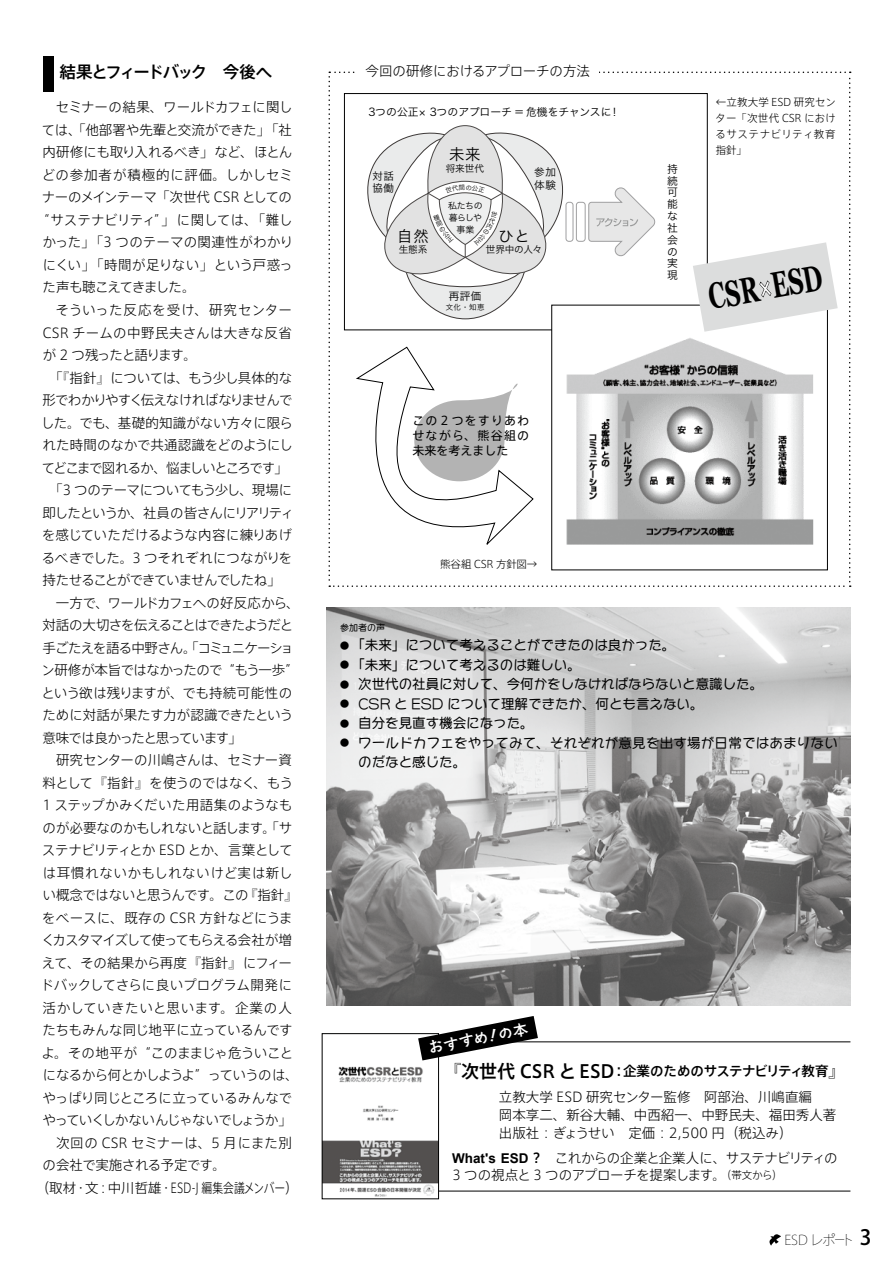
<style>
.page{position:relative;width:893px;height:1263px;background:#fff}
.page>*{position:absolute;margin:0;border:0;box-sizing:border-box;transform-origin:0 0}
.t1{font:700 36.6px "Georgia";color:#000;scale:.64 1}
.t2{font:500 16.5px "Axis Std";letter-spacing:-.13em;color:#000}
.t3{font:15.45px "Koz Go Pr 6 N Regular 83 pv RKSJ H";color:#000}
.t4{font:15px "Aralet TL";color:#fff}
.t5{font:300 13.5px/16.5px "Axis Std";letter-spacing:-.025em;color:#000}
.t6{font:300 13.5px/26.5px "Axis Std";color:#000}
.t7{font:13.5px/19.5px "Capanito M kyohkan";color:#000}
.t8{font:300 13.5px "Axis Std";letter-spacing:-.07em;color:#000}
.t9{font:300 13.5px "Axis Std";letter-spacing:-.075em;color:#000}
.t10{font:300 13.5px "Axis Std";letter-spacing:-.05em;color:#000}
.t11{font:300 13.5px "Axis Std";letter-spacing:-.045em;color:#000}
.t12{font:300 13.5px "Axis Std";letter-spacing:-.08em;color:#000}
.t13{font:300 13.5px "Axis Std";letter-spacing:.01em;color:#000}
.t14{font:300 13.5px "Axis Std";letter-spacing:.03em;color:#000}
.t15{font:300 13.5px "Axis Std";letter-spacing:-.09em;color:#000}
.t16{font:300 13.5px "Axis Std";letter-spacing:-.06em;color:#000}
.t17{font:300 13.5px "Axis Std";letter-spacing:-.1em;color:#000}
.t18{font:300 13.5px "Axis Std";letter-spacing:.015em;color:#000}
.t19{font:300 13.5px "Axis Std";letter-spacing:.02em;color:#000}
.t20{font:300 13.5px "Axis Std";letter-spacing:.06em;color:#000}
.t21{font:300 13.5px "Axis Std";letter-spacing:.045em;color:#000}
.t22{font:200 13.5px "Koz Go Std";letter-spacing:-.09em;color:#000}
.t23{font:12px/15px "Axis Std";letter-spacing:.095em;color:#000;text-align:justify}
.t24{font:10.8px "Koz Go Pr 6 N Regular 83 pv RKSJ H";color:#000}
.t25{font:300 10.5px/15.8px "Axis Std";letter-spacing:.015em;color:#000;text-align:justify}
.t26{font:10.5px/12.6px "Koz Go Pr 6 N Regular 83 pv RKSJ H";letter-spacing:.05em;color:#000}
.t27{font:300 10.5px "Axis Std";letter-spacing:-.02em;color:#000}
.t28{font:9.6px "Koz Go Pr 6 N Regular 83 pv RKSJ H";letter-spacing:-.015em;color:#000}
.t29{font:9px/11.7px "Koz Go Pr 6 N Regular 83 pv RKSJ H";letter-spacing:-.04em;color:#000;text-align:center}
.t30{font:9px "Capanito M kyohkan";color:#000}
.t31{font:7.5px "Koz Go Pr 6 N Regular 83 pv RKSJ H";color:#000}
.s1{font-size:29.25px;color:#fff}
.s2{font-size:9px}
.s3{font-weight:500;font-size:16.5px}
.s4{font-weight:500;font-size:18px}
.s5{font-weight:500;font-size:15px}
.s6{font-weight:500}
.s7{font-family:"Arial";font-weight:700}
.s8{font-size:10.5px}
.s9{font-family:"Koz Go Pro";font-weight:500;font-size:21px}
</style>
<div class="page">
<img style="left:326px;top:607px;width:524px;height:398px">
<svg style="left:769px;top:1234px;width:12px;height:11px"></svg>
<hr style="left:420px;top:1191px;width:430px;height:1px;background:#000">
<hr style="left:487px;top:1041px;width:363px;height:1px;background:#000">
<img style="left:324px;top:1060px;width:113px;height:137px">
<div style="left:322px;top:1033px;width:117px;height:166px;border:1px solid #000"></div>
<svg style="left:418px;top:1016px;width:120px;height:44px"></svg>
<div style="left:43px;top:57px;width:10px;height:35px;background:#000"></div>
<svg style="left:328px;top:72px;width:523px;height:515px"></svg>
<p class="t2" style="left:60px;top:60px;width:214px">結果とフィードバック　今後へ</p>
<p class="t5" style="left:56px;top:98px;width:238px">セミナーの結果、ワールドカフェに関し</p>
<p class="t5" style="left:42px;top:121px;width:251px">ては、「他部署や先輩と交流ができた」「社</p>
<p class="t5" style="left:43px;top:143px;width:251px">内研修にも取り入れるべき」など、ほとん</p>
<p class="t20" style="left:42px;top:165px;width:253px">どの参加者が積極的に評価。しかしセミ</p>
<p class="t10" style="left:42px;top:187px;width:251px">ナーのメインテーマ「次世代 CSR としての</p>
<p class="t5" style="left:36px;top:211px;width:258px">“サステナビリティ”」に関しては、「難し</p>
<p class="t18" style="left:42px;top:232px;width:252px">かった」「3 つのテーマの関連性がわかり</p>
<p class="t5" style="left:42px;top:256px;width:252px">にくい」「時間が足りない」という戸惑っ</p>
<p class="t9" style="left:43px;top:277px;width:155px">た声も聴こえてきました。</p>
<p class="t14" style="left:56px;top:300px;width:238px">そういった反応を受け、研究センター</p>
<p class="t19" style="left:43px;top:322px;width:251px">CSR チームの中野民夫さんは大きな反省</p>
<p class="t15" style="left:42px;top:345px;width:156px">が 2 つ残ったと語ります。</p>
<p class="t5" style="left:49px;top:368px;width:244px">「『指針』については、もう少し具体的な</p>
<p class="t16" style="left:42px;top:390px;width:252px">形でわかりやすく伝えなければなりませんで</p>
<p class="t13" style="left:41px;top:412px;width:253px">した。でも、基礎的知識がない方々に限ら</p>
<p class="t5" style="left:42px;top:436px;width:252px">れた時間のなかで共通認識をどのようにし</p>
<p class="t17" style="left:42px;top:457px;width:248px">てどこまで図れるか、悩ましいところです」</p>
<p class="t11" style="left:49px;top:480px;width:244px">「3 つのテーマについてもう少し、現場に</p>
<p class="t8" style="left:42px;top:502px;width:253px">即したというか、社員の皆さんにリアリティ</p>
<p class="t5" style="left:42px;top:526px;width:251px">を感じていただけるような内容に練りあげ</p>
<p class="t5" style="left:42px;top:548px;width:252px">るべきでした。3 つそれぞれにつながりを</p>
<p class="t12" style="left:42px;top:570px;width:240px">持たせることができていませんでしたね」</p>
<p class="t5" style="left:56px;top:593px;width:245px">一方で、ワールドカフェへの好反応から、</p>
<p class="t9" style="left:42px;top:615px;width:252px">対話の大切さを伝えることはできたようだと</p>
<p class="t8" style="left:42px;top:637px;width:253px">手ごたえを語る中野さん。「コミュニケーショ</p>
<p class="t5" style="left:42px;top:661px;width:258px">ン研修が本旨ではなかったので“もう一歩”</p>
<p class="t5" style="left:41px;top:683px;width:252px">という欲は残りますが、でも持続可能性の</p>
<p class="t5" style="left:42px;top:706px;width:253px">ために対話が果たす力が認識できたという</p>
<p class="t15" style="left:42px;top:728px;width:201px">意味では良かったと思っています」</p>
<p class="t5" style="left:56px;top:751px;width:237px">研究センターの川嶋さんは、セミナー資</p>
<p class="t5" style="left:43px;top:773px;width:252px">料として『指針』を使うのではなく、もう</p>
<p class="t13" style="left:43px;top:795px;width:252px">1 ステップかみくだいた用語集のようなも</p>
<p class="t5" style="left:43px;top:818px;width:251px">のが必要なのかもしれないと話します。「サ</p>
<p class="t8" style="left:42px;top:840px;width:252px">ステナビリティとか ESD とか、言葉として</p>
<p class="t21" style="left:42px;top:863px;width:252px">は耳慣れないかもしれないけど実は新し</p>
<p class="t10" style="left:42px;top:885px;width:257px">い概念ではないと思うんです。この『指針』</p>
<p class="t6" style="left:42px;top:903px;width:252px">をベースに、既存の CSR 方針などにうま</p>
<p class="t9" style="left:41px;top:930px;width:252px">くカスタマイズして使ってもらえる会社が増</p>
<p class="t5" style="left:42px;top:953px;width:252px">えて、その結果から再度『指針』にフィー</p>
<p class="t5" style="left:41px;top:976px;width:253px">ドバックしてさらに良いプログラム開発に</p>
<p class="t14" style="left:43px;top:998px;width:251px">活かしていきたいと思います。企業の人</p>
<p class="t5" style="left:43px;top:1021px;width:252px">たちもみんな同じ地平に立っているんです</p>
<p class="t5" style="left:42px;top:1043px;width:253px">よ。その地平が“このままじゃ危ういこと</p>
<p class="t11" style="left:42px;top:1065px;width:258px">になるから何とかしようよ”っていうのは、</p>
<p class="t5" style="left:43px;top:1088px;width:251px">やっぱり同じところに立っているみんなで</p>
<p class="t12" style="left:43px;top:1110px;width:251px">やっていくしかないんじゃないでしょうか」</p>
<p class="t6" style="left:56px;top:1128px;width:237px">次回の CSR セミナーは、5 月にまた別</p>
<p class="t5" style="left:43px;top:1156px;width:185px">の会社で実施される予定です。</p>
<p class="t6" style="left:36px;top:1173px;width:264px">（取材・文：中川哲雄・ESD-J 編集会議メンバー）</p>
<p class="t5" style="left:366px;top:62px;width:226px">今回の研修におけるアプローチの方法</p>
<p class="t24" style="left:369px;top:103px;width:253px">3つの公正× 3つのアプローチ＝危機をチャンスに！</p>
<p class="t3" style="left:449px;top:141px;width:33px">未来</p>
<p class="t28" style="left:446px;top:159px;width:40px">将来世代</p>
<p class="t26" style="left:372px;top:169px;width:23px">対話協働</p>
<p class="t26" style="left:534px;top:165px;width:23px">参加体験</p>
<p class="t3" style="left:397px;top:222px;width:33px">自然</p>
<p class="t28" style="left:399px;top:241px;width:30px">生態系</p>
<p class="t29" style="left:448px;top:199px;width:36px">私たちの暮らしや事業</p>
<p class="t3" style="left:498px;top:222px;width:33px">ひと</p>
<p class="t28" style="left:486px;top:241px;width:58px">世界中の人々</p>
<p class="t26" style="left:449px;top:289px;width:34px">再評価</p>
<p class="t31" style="left:446px;top:300px;width:40px">文化・知恵</p>
<p class="t23" style="left:412px;top:412px;width:118px">この２つをすりあわせながら、熊谷組の未来を考えました</p>
<p class="t27" style="left:440px;top:556px;width:99px">熊谷組 CSR 方針図→</p>
<p class="t24" style="left:667px;top:159px;width:12px">持</p>
<p class="t24" style="left:667px;top:171px;width:12px">続</p>
<p class="t24" style="left:667px;top:183px;width:12px">可</p>
<p class="t24" style="left:667px;top:194px;width:12px">能</p>
<p class="t24" style="left:667px;top:206px;width:12px">な</p>
<p class="t24" style="left:667px;top:218px;width:12px">社</p>
<p class="t24" style="left:667px;top:230px;width:12px">会</p>
<p class="t24" style="left:667px;top:242px;width:12px">の</p>
<p class="t24" style="left:667px;top:254px;width:12px">実</p>
<p class="t24" style="left:667px;top:265px;width:12px">現</p>
<p class="t25" style="left:716px;top:94px;width:122px">←立教大学 ESD 研究センター「次世代 CSR におけるサステナビリティ教育指針」</p>
<h1 class="t1" style="left:705px;top:274px;width:182px;rotate:-10deg">CSR<span class="s1">×</span>ESD</h1>
<p class="t30" style="left:340px;top:623px;width:46px">参加者の声</p>
<p class="t7" style="left:340px;top:635px;width:337px"><span class="s2">●</span> 「未来」について考えることができたのは良かった。</p>
<p class="t7" style="left:340px;top:655px;width:242px"><span class="s2">●</span> 「未来」について考えるのは難しい。</p>
<p class="t7" style="left:340px;top:674px;width:424px"><span class="s2">●</span> 次世代の社員に対して、今何かをしなければならないと意識した。</p>
<p class="t7" style="left:340px;top:694px;width:365px"><span class="s2">●</span> CSR と ESD について理解できたか、何とも言えない。</p>
<p class="t7" style="left:340px;top:713px;width:195px"><span class="s2">●</span> 自分を見直す機会になった。</p>
<p class="t7" style="left:358px;top:733px;width:481px;text-indent:-18px"><span class="s2">●</span> ワールドカフェをやってみて、それぞれが意見を出す場が日常ではあまりないのだなと感じた。</p>
<p class="t4" style="left:427px;top:1040px;width:103px;rotate:-11deg">おすすめ！の本</p>
<p class="t6" style="left:499px;top:1057px;width:348px;text-indent:-54px"><span class="s3">『</span><span class="s4">次世代 CSR と ESD</span><span class="s5">：</span><span class="s6">企業のためのサステナビリティ教育</span><span class="s3">』</span>立教大学 ESD 研究センター監修　阿部治、川嶋直編</p>
<p class="t6" style="left:499px;top:1105px;width:339px;line-height:18px">岡本享二、新谷大輔、中西紹一、中野民夫、福田秀人著出版社： ぎょうせい　定価：2,500 円（税込み）</p>
<p class="t5" style="left:452px;top:1149px;width:387px"><span class="s7">What's ESD</span><span class="s6">？</span>　これからの企業と企業人に、サステナビリティの<br>3 つの視点と 3 つのアプローチを提案します。<span class="s8">（帯文から）</span></p>
<p class="t22" style="left:784px;top:1231px;width:89px">ESD レポート <span class="s9">3</span></p>
</div>
